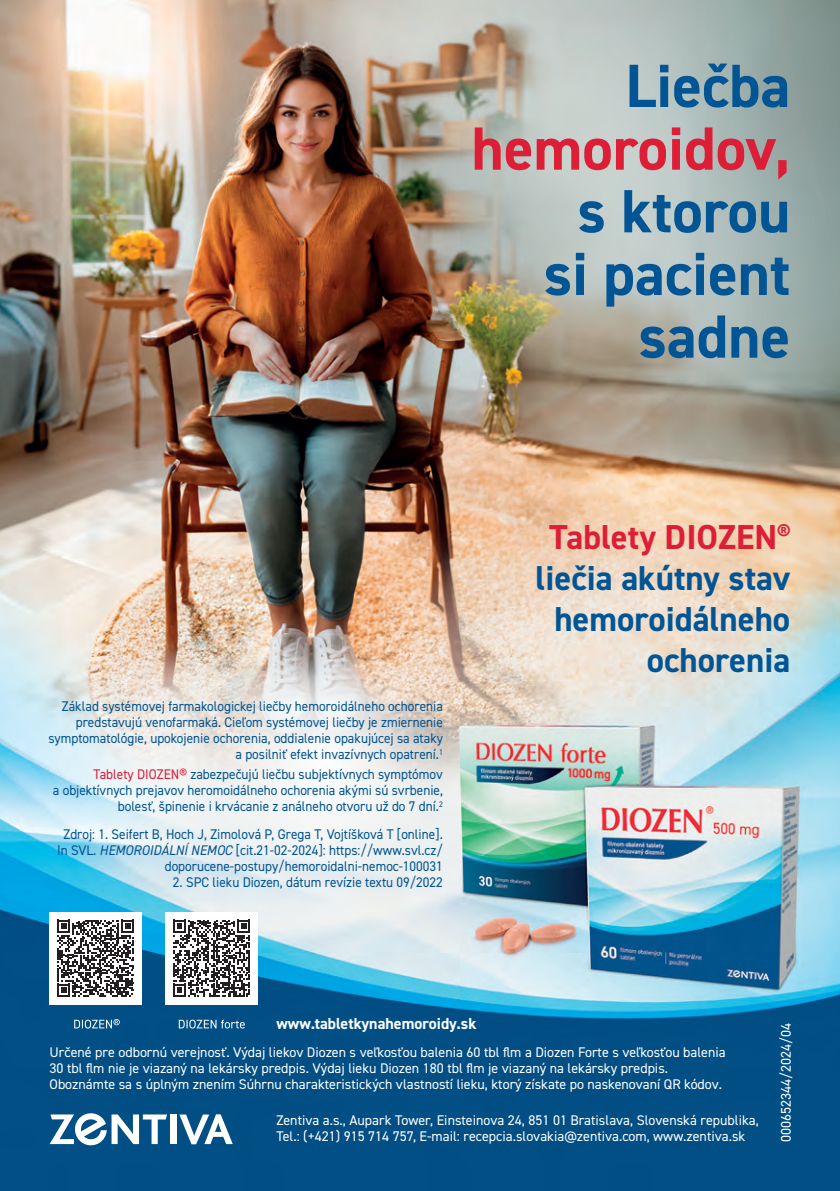
<style>
.page{position:relative;width:840px;height:1191px;background:#fff}
.page>*{position:absolute;margin:0;border:0;box-sizing:border-box;transform-origin:0 0}
.t1{font:700 61.2px/62.6px "DIN2014";color:#015594;text-align:right}
.t2{font:700 61.2px "DIN2014";color:#dc1e36}
.t3{font:700 34.6px/41px "DIN2014";color:#015594;text-align:right}
.t4{font:700 16px "DIN2014";color:#fff}
.t5{font:14px/16px "DIN2014";color:#015594;text-align:right;scale:.95 1}
.t6{font:14px/16px "DIN2014";color:#fff}
.s1{color:#dc1e36}
.s2{font-style:italic}
</style>
<div class="page">
<img style="left:0;top:0;width:839px;height:1191px">
<svg style="left:40px;top:644px;width:238px;height:238px"></svg>
<svg style="left:203px;top:641px;width:238px;height:238px;fill:#f0f0ef"></svg>
<svg style="left:74px;top:1019px;width:46px;height:9px"></svg>
<div style="left:50px;top:912px;width:92px;height:92px;background:#fff"></div>
<svg style="left:57px;top:919px;width:77px;height:78px"></svg>
<svg style="left:179px;top:1019px;width:66px;height:9px"></svg>
<div style="left:165px;top:912px;width:93px;height:92px;background:#fff"></div>
<svg style="left:173px;top:919px;width:77px;height:78px"></svg>
<div style="left:170px;top:1114px;width:6px;height:30px;background:#fff"></div>
<svg style="left:179px;top:1114px;width:54px;height:30px"></svg>
<svg style="left:50px;top:1113px;width:117px;height:32px"></svg>
<h1 class="t1" style="left:625px;top:54px;width:166px">Liečba</h1>
<h1 class="t2" style="left:471px;top:108px;width:320px">hemoroidov,</h1>
<h1 class="t1" style="left:543px;top:179px;width:248px">s ktorou si pacient sadne</h1>
<p class="t5" style="left:49px;top:698px;width:416px">Základ systémovej farmakologickej liečby hemoroidálneho ochorenia predstavujú venofarmaká. Cieľom systémovej liečby je zmiernenie symptomatológie, upokojenie ochorenia, oddialenie opakujúcej sa ataky a posilniť efekt invazívnych opatrení.<sup>1</sup></p>
<p class="t5" style="left:53px;top:766px;width:412px"><span class="s1">Tablety DIOZEN®</span> zabezpečujú liečbu subjektívnych symptómov<br>a objektívnych prejavov heromoidálneho ochorenia akými sú svrbenie, bolesť, špinenie i krvácanie z análneho otvoru už do 7 dní.<sup>2</sup></p>
<p class="t5" style="left:57px;top:826px;width:407px">Zdroj: 1. Seifert B, Hoch J, Zimolová P, Grega T, Vojtíšková T [online].<br>In SVL. <span class="s2">HEMOROIDÁLNÍ NEMOC</span> [cit.21-02-2024]: https://www.svl.cz/ doporucene-postupy/hemoroidalni-nemoc-100031</p>
<p class="t5" style="left:173px;top:874px;width:285px">2. SPC lieku Diozen, dátum revízie textu 09/2022</p>
<h2 class="t3" style="left:535px;top:516px;width:256px"><span class="s1">Tablety DIOZEN</span><sup>® </sup>liečia akútny stav hemoroidálneho ochorenia</h2>
<p class="t4" style="left:276px;top:1013px;width:201px">www.tabletkynahemoroidy.sk</p>
<p class="t6" style="left:777px;top:1142px;width:120px;rotate:-90deg">000652344/2024/04</p>
<p class="t6" style="left:50px;top:1044px;width:677px">Určené pre odbornú verejnosť. Výdaj liekov Diozen s veľkosťou balenia 60 tbl flm a Diozen Forte s veľkosťou balenia<br>30 tbl flm nie je viazaný na lekársky predpis. Výdaj lieku Diozen 180 tbl flm je viazaný na lekársky predpis.<br>Oboznámte sa s úplným znením Súhrnu charakteristických vlastností lieku, ktorý získate po naskenovaní QR kódov.</p>
<p class="t6" style="left:276px;top:1112px;width:483px">Zentiva a.s., Aupark Tower, Einsteinova 24, 851 01 Bratislava, Slovenská republika,<br>Tel.: (+421) 915 714 757, E-mail: recepcia.slovakia@zentiva.com, www.zentiva.sk</p>
</div>
